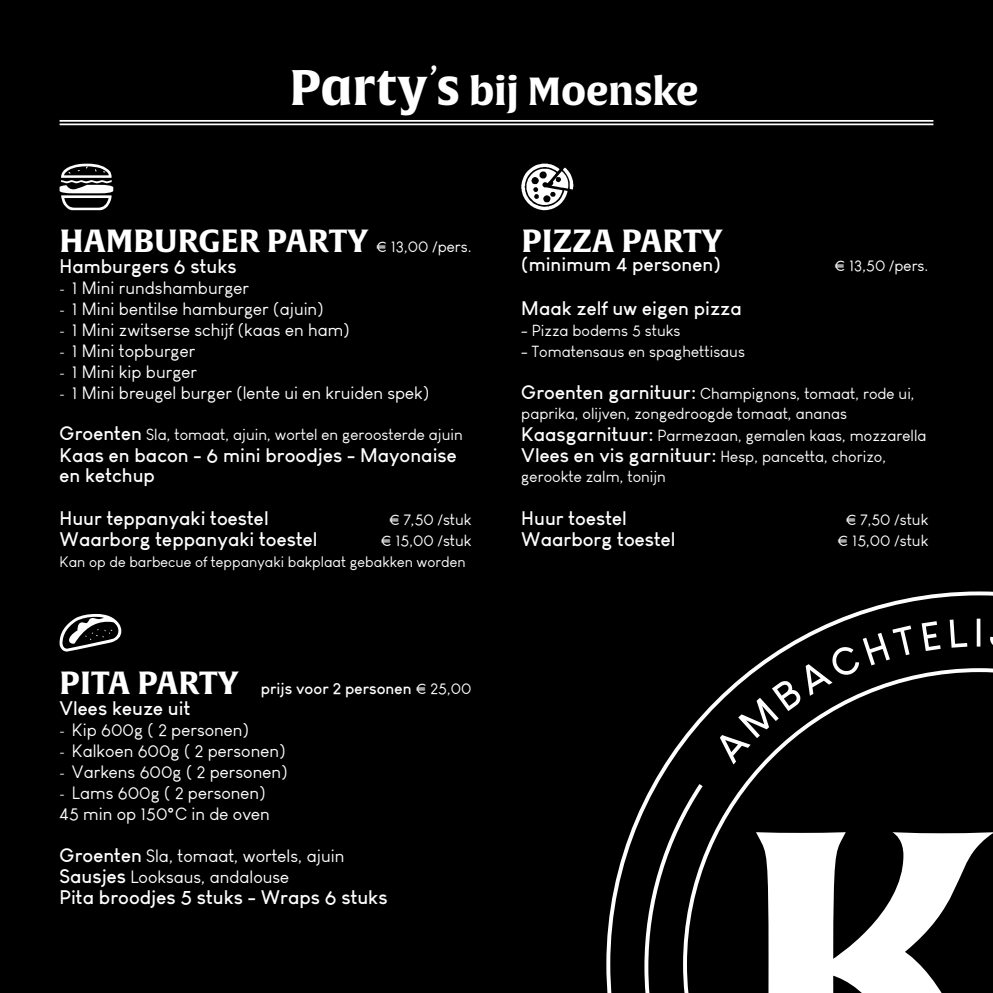
<style>
.page{position:relative;width:993px;height:993px;background:#fff}
.page>*{position:absolute;margin:0;border:0;box-sizing:border-box;transform-origin:0 0}
.t1{font:700 38.5px "Alverata Informal";letter-spacing:-.01em;color:#fff}
.t2{font:700 31.5px "Alverata Informal";color:#fff}
.t3{font:700 19.25px/19.2px "Louis George Cafe";color:#fff}
.t4{font:17.5px/21px "Louis George Cafe";color:#fff}
.t5{font:15.75px/19.2px "Louis George Cafe";color:#fff}
.t6{font:700 15.75px "Louis George Cafe";color:#fff}
.t7{font:14.88px "Louis George Cafe";color:#fff}
.s1{font-size:49px}
.s2{font-family:"Louis George Cafe";font-weight:400;font-size:49px}
.s3{font-family:"Louis George Cafe";font-weight:400;font-size:15.75px}
.s4{font-family:"Montserrat";font-size:14px}
.s5{font-weight:700;font-size:19.25px}
.s6{font-family:"Alverata Informal";font-size:31.5px}
.s7{font-weight:400}
</style>
<div class="page">
<div style="left:0;top:0;width:992px;height:992px;background:#000"></div>
<svg style="left:606px;top:591px;width:386px;height:401px"></svg>
<svg style="left:682px;top:668px;width:310px;height:324px"></svg>
<svg style="left:719px;top:625px;width:191px;height:139px"></svg>
<svg style="left:921px;top:621px;width:19px;height:29px"></svg>
<svg style="left:949px;top:619px;width:17px;height:28px"></svg>
<svg style="left:976px;top:618px;width:4px;height:28px"></svg>
<svg style="left:989px;top:619px;width:3px;height:28px"></svg>
<svg style="left:644px;top:783px;width:73px;height:209px"></svg>
<svg style="left:755px;top:831px;width:237px;height:161px"></svg>
<svg style="left:60px;top:164px;width:53px;height:46px"></svg>
<svg style="left:60px;top:613px;width:61px;height:38px"></svg>
<svg style="left:521px;top:163px;width:52px;height:47px"></svg>
<hr style="left:60px;top:120px;width:873px;height:2px;background:#fff">
<hr style="left:60px;top:123px;width:873px;height:2px;background:#fff">
<h1 class="t1" style="left:289px;top:67px;width:410px"><span class="s1">Party</span><span class="s2">’</span><span class="s1">s</span> bij Moenske</h1>
<h2 class="t2" style="left:60px;top:221px;width:413px">HAMBURGER PARTY <span class="s3">€ 13,00 /pers.</span></h2>
<p class="t3" style="left:60px;top:256px;width:178px">Hamburgers 6 stuks</p>
<p class="t4" style="left:60px;top:277px;width:191px"><span class="s4">-</span> 1 Mini rundshamburger</p>
<p class="t4" style="left:60px;top:298px;width:265px"><span class="s4">-</span> 1 Mini bentilse hamburger (ajuin)</p>
<p class="t4" style="left:60px;top:319px;width:291px"><span class="s4">-</span> 1 Mini zwitserse schijf (kaas en ham)</p>
<p class="t4" style="left:60px;top:340px;width:137px"><span class="s4">-</span> 1 Mini topburger</p>
<p class="t4" style="left:60px;top:361px;width:139px"><span class="s4">-</span> 1 Mini kip burger</p>
<p class="t4" style="left:60px;top:382px;width:371px"><span class="s4">-</span> 1 Mini breugel burger (lente ui en kruiden spek)</p>
<p class="t5" style="left:60px;top:424px;width:404px"><span class="s5">Groenten</span> Sla, tomaat, ajuin, wortel en geroosterde ajuin</p>
<p class="t3" style="left:60px;top:445px;width:398px">Kaas en bacon - 6 mini broodjes - Mayonaise en ketchup</p>
<p class="t3" style="left:60px;top:508px;width:210px">Huur teppanyaki toestel</p>
<p class="t5" style="left:389px;top:510px;width:84px">€ 7,50 /stuk</p>
<p class="t3" style="left:60px;top:529px;width:259px">Waarborg teppanyaki toestel</p>
<p class="t5" style="left:381px;top:531px;width:92px">€ 15,00 /stuk</p>
<p class="t7" style="left:60px;top:553px;width:407px">Kan op de barbecue of teppanyaki bakplaat gebakken worden</p>
<p class="t6" style="left:60px;top:677px;width:413px"><span class="s6">PITA PARTY</span> prijs voor 2 personen <span class="s7">€ 25,00</span></p>
<p class="t3" style="left:60px;top:697px;width:132px">Vlees keuze uit</p>
<p class="t4" style="left:60px;top:718px;width:191px"><span class="s4">-</span> Kip 600g ( 2 personen)</p>
<p class="t4" style="left:60px;top:739px;width:227px"><span class="s4">-</span> Kalkoen 600g ( 2 personen)</p>
<p class="t4" style="left:60px;top:760px;width:229px"><span class="s4">-</span> Varkens 600g ( 2 personen)</p>
<p class="t4" style="left:60px;top:781px;width:212px"><span class="s4">-</span> Lams 600g ( 2 personen)<br>45 min op 150°C in de oven</p>
<p class="t4" style="left:60px;top:844px;width:286px"><span class="s5">Groenten</span> Sla, tomaat, wortels, ajuin<br><span class="s5">Sausjes</span> Looksaus, andalouse</p>
<p class="t3" style="left:60px;top:886px;width:329px">Pita broodjes 5 stuks - Wraps 6 stuks</p>
<h2 class="t2" style="left:521px;top:221px;width:203px">PIZZA PARTY</h2>
<p class="t3" style="left:521px;top:254px;width:201px">(minimum 4 personen)</p>
<p class="t5" style="left:834px;top:256px;width:95px">€ 13,50 /pers.</p>
<p class="t3" style="left:521px;top:298px;width:222px">Maak zelf uw eigen pizza</p>
<p class="t5" style="left:521px;top:321px;width:161px">- Pizza bodems 5 stuks</p>
<p class="t5" style="left:521px;top:342px;width:225px">- Tomatensaus en spaghettisaus</p>
<p class="t5" style="left:521px;top:384px;width:395px"><span class="s5">Groenten garnituur:</span> Champignons, tomaat, rode ui, paprika, olijven, zongedroogde tomaat, ananas</p>
<p class="t5" style="left:521px;top:425px;width:406px;line-height:21px"><span class="s5">Kaasgarnituur:</span> Parmezaan, gemalen kaas, mozzarella<br><span class="s5">Vlees en vis garnituur:</span> Hesp, pancetta, chorizo,</p>
<p class="t5" style="left:521px;top:466px;width:146px">gerookte zalm, tonijn</p>
<p class="t3" style="left:521px;top:508px;width:107px">Huur toestel</p>
<p class="t5" style="left:845px;top:510px;width:84px">€ 7,50 /stuk</p>
<p class="t3" style="left:521px;top:529px;width:156px">Waarborg toestel</p>
<p class="t5" style="left:837px;top:531px;width:92px">€ 15,00 /stuk</p>
</div>
